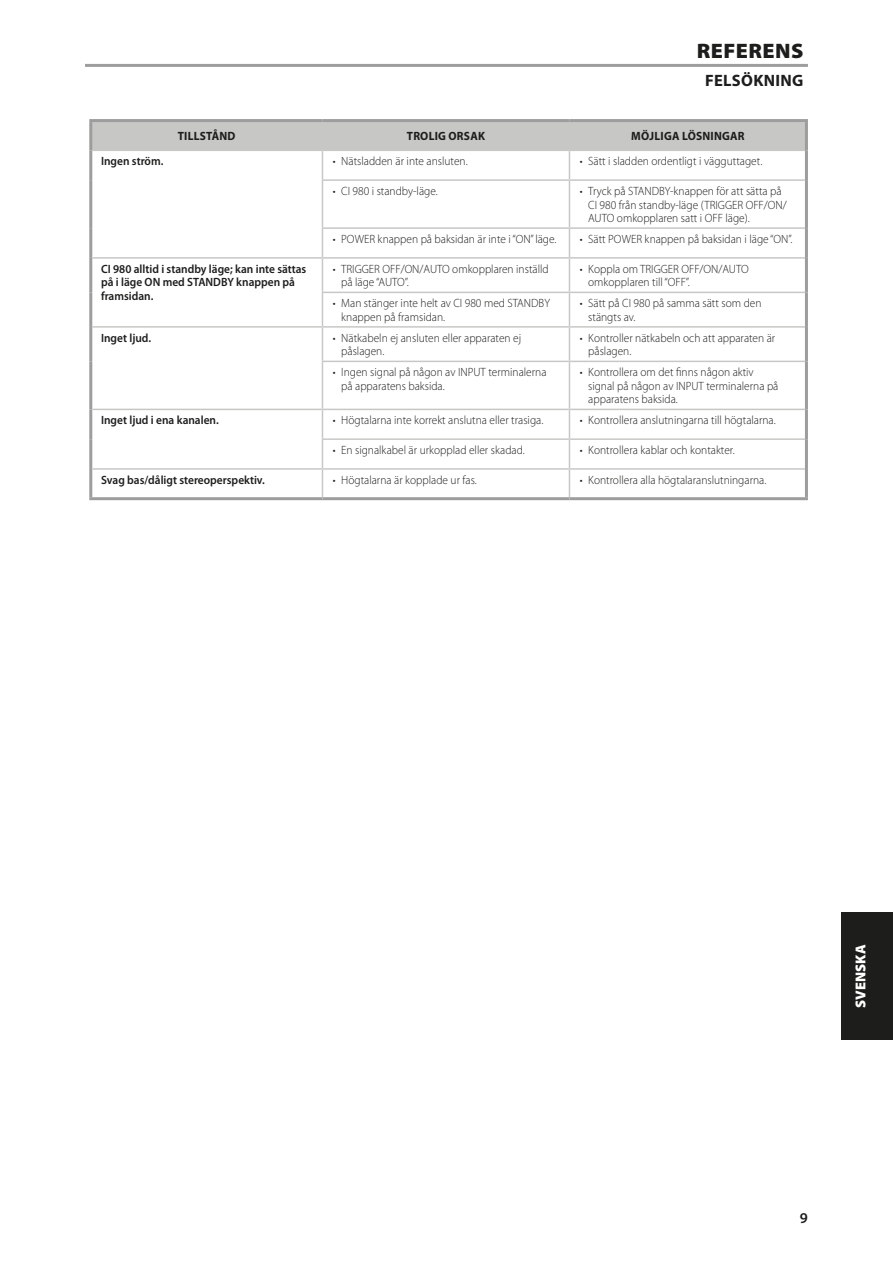
<style>
.page{position:relative;width:893px;height:1263px;background:#fff}
.page>*{position:absolute;margin:0;border:0;box-sizing:border-box;transform-origin:0 0}
.Body_copy_-_header{font:900 21px "Myriad Pro";letter-spacing:.02em;color:#1d1d1b;scale:1.05 1}
.Body_copy_-_header-2{font:700 16.5px "Myriad Pro";letter-spacing:.02em;color:#1d1d1b}
.t1{font:600 15px "Myriad Pro";color:#1d1d1b}
.t2{font:900 14.4px "Myriad Pro";color:#fff}
.t3{font:300 12px/13.5px "Myriad Pro";color:#1d1d1b;scale:.95 1}
.Troubleshooting_-_sy{font:600 12px/13.5px "Myriad Pro";color:#1d1d1b;scale:.95 1}
.Troubleshooting_-_he{font:700 12px "Myriad Pro";letter-spacing:.02em;color:#1d1d1b;scale:.95 1}
</style>
<div class="page">
<hr style="left:85px;top:64px;width:723px;height:3px;background:#9d9d9d">
<hr style="left:89px;top:119px;width:233px;height:3px;background:#9d9d9d">
<hr style="left:89px;top:122px;width:3px;height:28px;background:#9d9d9d">
<hr style="left:322px;top:119px;width:247px;height:3px;background:#9d9d9d">
<hr style="left:569px;top:119px;width:239px;height:3px;background:#9d9d9d">
<hr style="left:805px;top:122px;width:3px;height:28px;background:#9d9d9d">
<hr style="left:89px;top:150px;width:3px;height:30px;background:#9d9d9d">
<hr style="left:805px;top:150px;width:3px;height:30px;background:#9d9d9d">
<hr style="left:89px;top:180px;width:3px;height:48px;background:#9d9d9d">
<hr style="left:805px;top:180px;width:3px;height:48px;background:#9d9d9d">
<hr style="left:89px;top:228px;width:3px;height:30px;background:#9d9d9d">
<hr style="left:805px;top:228px;width:3px;height:30px;background:#9d9d9d">
<hr style="left:89px;top:258px;width:3px;height:34px;background:#9d9d9d">
<hr style="left:805px;top:258px;width:3px;height:34px;background:#9d9d9d">
<hr style="left:89px;top:292px;width:3px;height:35px;background:#9d9d9d">
<hr style="left:805px;top:292px;width:3px;height:35px;background:#9d9d9d">
<hr style="left:89px;top:327px;width:3px;height:34px;background:#9d9d9d">
<hr style="left:805px;top:327px;width:3px;height:34px;background:#9d9d9d">
<hr style="left:89px;top:361px;width:3px;height:48px;background:#9d9d9d">
<hr style="left:805px;top:361px;width:3px;height:48px;background:#9d9d9d">
<hr style="left:89px;top:409px;width:3px;height:30px;background:#9d9d9d">
<hr style="left:805px;top:409px;width:3px;height:30px;background:#9d9d9d">
<hr style="left:89px;top:439px;width:3px;height:30px;background:#9d9d9d">
<hr style="left:805px;top:439px;width:3px;height:30px;background:#9d9d9d">
<hr style="left:89px;top:469px;width:3px;height:28px;background:#9d9d9d">
<hr style="left:805px;top:469px;width:3px;height:28px;background:#9d9d9d">
<hr style="left:89px;top:497px;width:233px;height:3px;background:#9d9d9d">
<hr style="left:322px;top:497px;width:247px;height:3px;background:#9d9d9d">
<hr style="left:569px;top:497px;width:239px;height:3px;background:#9d9d9d">
<hr style="left:322px;top:179px;width:247px;height:2px;background:#c7c7c6">
<hr style="left:322px;top:181px;width:1px;height:46px;background:#c7c7c6">
<hr style="left:569px;top:179px;width:236px;height:2px;background:#c7c7c6">
<svg style="left:91px;top:122px;width:715px;height:57px"></svg>
<hr style="left:569px;top:181px;width:1px;height:46px;background:#c7c7c6">
<hr style="left:322px;top:227px;width:247px;height:2px;background:#c7c7c6">
<svg style="left:322px;top:229px;width:1px;height:28px"></svg>
<hr style="left:569px;top:227px;width:236px;height:2px;background:#c7c7c6">
<svg style="left:569px;top:229px;width:1px;height:28px"></svg>
<hr style="left:92px;top:257px;width:230px;height:2px;background:#c7c7c6">
<hr style="left:322px;top:257px;width:247px;height:2px;background:#c7c7c6">
<hr style="left:322px;top:259px;width:1px;height:33px;background:#c7c7c6">
<hr style="left:569px;top:257px;width:236px;height:2px;background:#c7c7c6">
<hr style="left:569px;top:259px;width:1px;height:33px;background:#c7c7c6">
<hr style="left:322px;top:292px;width:247px;height:1px;background:#c7c7c6">
<hr style="left:322px;top:293px;width:1px;height:33px;background:#c7c7c6">
<hr style="left:569px;top:292px;width:236px;height:1px;background:#c7c7c6">
<hr style="left:569px;top:293px;width:1px;height:33px;background:#c7c7c6">
<hr style="left:92px;top:326px;width:230px;height:2px;background:#c7c7c6">
<hr style="left:322px;top:326px;width:247px;height:2px;background:#c7c7c6">
<hr style="left:322px;top:328px;width:1px;height:33px;background:#c7c7c6">
<hr style="left:569px;top:326px;width:236px;height:2px;background:#c7c7c6">
<hr style="left:569px;top:328px;width:1px;height:33px;background:#c7c7c6">
<hr style="left:322px;top:361px;width:247px;height:1px;background:#c7c7c6">
<hr style="left:322px;top:362px;width:1px;height:47px;background:#c7c7c6">
<hr style="left:569px;top:361px;width:236px;height:1px;background:#c7c7c6">
<hr style="left:569px;top:362px;width:1px;height:47px;background:#c7c7c6">
<hr style="left:92px;top:409px;width:230px;height:1px;background:#c7c7c6">
<hr style="left:322px;top:409px;width:247px;height:1px;background:#c7c7c6">
<hr style="left:569px;top:409px;width:236px;height:1px;background:#c7c7c6">
<hr style="left:322px;top:438px;width:247px;height:2px;background:#c7c7c6">
<hr style="left:569px;top:438px;width:236px;height:2px;background:#c7c7c6">
<hr style="left:92px;top:468px;width:230px;height:2px;background:#c7c7c6">
<hr style="left:322px;top:468px;width:247px;height:2px;background:#c7c7c6">
<svg style="left:322px;top:410px;width:1px;height:87px"></svg>
<hr style="left:569px;top:468px;width:236px;height:2px;background:#c7c7c6">
<svg style="left:569px;top:410px;width:1px;height:87px"></svg>
<div style="left:842px;top:912px;width:51px;height:128px;background:#1d1d1b"></div>
<p class="Body_copy_-_header" style="left:697px;top:37px;width:103px">REFERENS</p>
<p class="Body_copy_-_header-2" style="left:705px;top:70px;width:100px">FELSÖKNING</p>
<p class="Troubleshooting_-_he" style="left:178px;top:128px;width:62px">TILLSTÅND</p>
<p class="Troubleshooting_-_he" style="left:407px;top:128px;width:84px">TROLIG ORSAK</p>
<p class="Troubleshooting_-_he" style="left:631px;top:128px;width:121px">MÖJLIGA LÖSNINGAR</p>
<p class="Troubleshooting_-_sy" style="left:101px;top:154px;width:67px">Ingen ström.</p>
<p class="t3" style="left:333px;top:154px;width:144px">• Nätsladden är inte ansluten.</p>
<p class="t3" style="left:580px;top:154px;width:194px">• Sätt i sladden ordentligt i vägguttaget.</p>
<p class="t3" style="left:333px;top:184px;width:112px">• CI 980 i standby-läge.</p>
<p class="t3" style="left:588px;top:184px;width:211px;text-indent:-9px">• Tryck på STANDBY-knappen för att sätta på<br>CI 980 från standby-läge (TRIGGER OFF/ON/<br>AUTO omkopplaren satt i OFF läge).</p>
<p class="t3" style="left:333px;top:232px;width:237px">• POWER knappen på baksidan är inte i “ON” läge.</p>
<p class="t3" style="left:580px;top:232px;width:225px">• Sätt POWER knappen på baksidan i läge “ON”.</p>
<p class="Troubleshooting_-_sy" style="left:101px;top:262px;width:218px">CI 980 alltid i standby läge; kan inte sättas på i läge ON med STANDBY knappen på framsidan.</p>
<p class="t3" style="left:341px;top:262px;width:220px;text-indent:-9px">• TRIGGER OFF/ON/AUTO omkopplaren inställd på läge “AUTO”.</p>
<p class="t3" style="left:588px;top:262px;width:170px;text-indent:-9px">• Koppla om TRIGGER OFF/ON/AUTO omkopplaren till “OFF”.</p>
<p class="t3" style="left:341px;top:296px;width:221px;text-indent:-9px">• Man stänger inte helt av CI 980 med STANDBY knappen på framsidan.</p>
<p class="t3" style="left:588px;top:296px;width:184px;text-indent:-9px">• Sätt på CI 980 på samma sätt som den stängts av.</p>
<p class="Troubleshooting_-_sy" style="left:101px;top:331px;width:54px">Inget ljud.</p>
<p class="t3" style="left:341px;top:331px;width:191px;text-indent:-9px">• Nätkabeln ej ansluten eller apparaten ej påslagen.</p>
<p class="t3" style="left:588px;top:331px;width:198px;text-indent:-9px">• Kontroller nätkabeln och att apparaten är påslagen.</p>
<p class="t3" style="left:341px;top:365px;width:218px;text-indent:-9px">• Ingen signal på någon av INPUT terminalerna på apparatens baksida.</p>
<p class="t3" style="left:588px;top:365px;width:202px;text-indent:-9px">• Kontrollera om det finns någon aktiv signal på någon av INPUT terminalerna på apparatens baksida.</p>
<p class="Troubleshooting_-_sy" style="left:101px;top:413px;width:125px">Inget ljud i ena kanalen.</p>
<p class="t3" style="left:333px;top:413px;width:223px">• Högtalarna inte korrekt anslutna eller trasiga.</p>
<p class="t3" style="left:580px;top:413px;width:208px">• Kontrollera anslutningarna till högtalarna.</p>
<p class="t3" style="left:333px;top:443px;width:204px">• En signalkabel är urkopplad eller skadad.</p>
<p class="t3" style="left:580px;top:443px;width:165px">• Kontrollera kablar och kontakter.</p>
<p class="Troubleshooting_-_sy" style="left:101px;top:473px;width:174px">Svag bas/dåligt stereoperspektiv.</p>
<p class="t3" style="left:333px;top:473px;width:153px">• Högtalarna är kopplade ur fas.</p>
<p class="t3" style="left:580px;top:473px;width:198px">• Kontrollera alla högtalaranslutningarna.</p>
<p class="t2" style="left:851px;top:1008px;width:65px;rotate:-90deg">SVENSKA</p>
<p class="t1" style="left:800px;top:1208px;width:10px">9</p>
</div>
